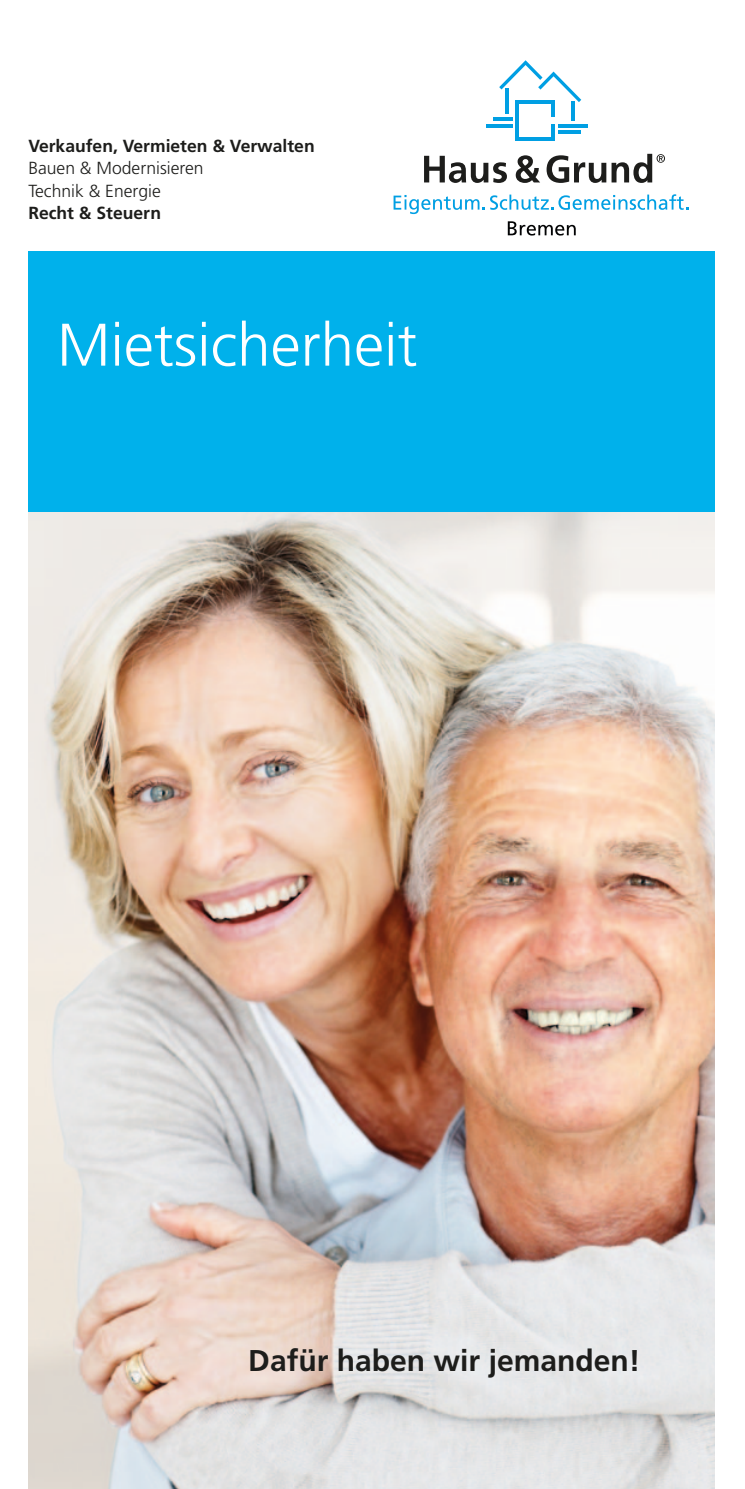
<style>
.page{position:relative;width:745px;height:1489px;background:#fff}
.page>*{position:absolute;margin:0;border:0;box-sizing:border-box;transform-origin:0 0}
.t1{font:300 60px "Frutiger";color:#fff}
.t2{font:700 30px "Frutiger";color:#1d1d1b}
.t3{font:700 17.5px "Frutiger";color:#1d1d1b}
.t4{font:300 17.5px/22.5px "Frutiger";color:#1d1d1b}
</style>
<div class="page">
<img style="left:28px;top:512px;width:686px;height:976px">
<div style="left:28px;top:252px;width:686px;height:260px;background:#00b1eb"></div>
<hr style="left:515px;top:101px;width:3px;height:40px;background:#009fe3">
<hr style="left:551px;top:124px;width:3px;height:17px;background:#009fe3">
<hr style="left:515px;top:137px;width:39px;height:4px;background:#009fe3">
<hr style="left:515px;top:101px;width:39px;height:3px;background:#009fe3">
<hr style="left:558px;top:131px;width:23px;height:3px;background:#009fe3">
<hr style="left:558px;top:124px;width:29px;height:3px;background:#009fe3">
<hr style="left:551px;top:101px;width:3px;height:16px;background:#009fe3">
<hr style="left:571px;top:101px;width:3px;height:20px;background:#009fe3">
<hr style="left:492px;top:117px;width:20px;height:4px;background:#009fe3">
<hr style="left:486px;top:124px;width:26px;height:3px;background:#009fe3">
<hr style="left:505px;top:89px;width:4px;height:25px;background:#009fe3">
<svg style="left:499px;top:60px;width:82px;height:42px"></svg>
<svg style="left:424px;top:156px;width:82px;height:27px"></svg>
<svg style="left:515px;top:155px;width:25px;height:28px"></svg>
<svg style="left:546px;top:154px;width:118px;height:29px"></svg>
<svg style="left:393px;top:194px;width:294px;height:20px"></svg>
<svg style="left:507px;top:221px;width:68px;height:14px"></svg>
<p class="t3" style="left:28px;top:135px;width:287px">Verkaufen, Vermieten &amp; Verwalten</p>
<p class="t4" style="left:28px;top:157px;width:177px">Bauen &amp; Modernisieren<br>Technik &amp; Energie</p>
<p class="t3" style="left:28px;top:203px;width:134px">Recht &amp; Steuern</p>
<h1 class="t1" style="left:57px;top:311px;width:361px">Mietsicherheit</h1>
<h2 class="t2" style="left:248px;top:1342px;width:393px">Dafür haben wir jemanden!</h2>
</div>
